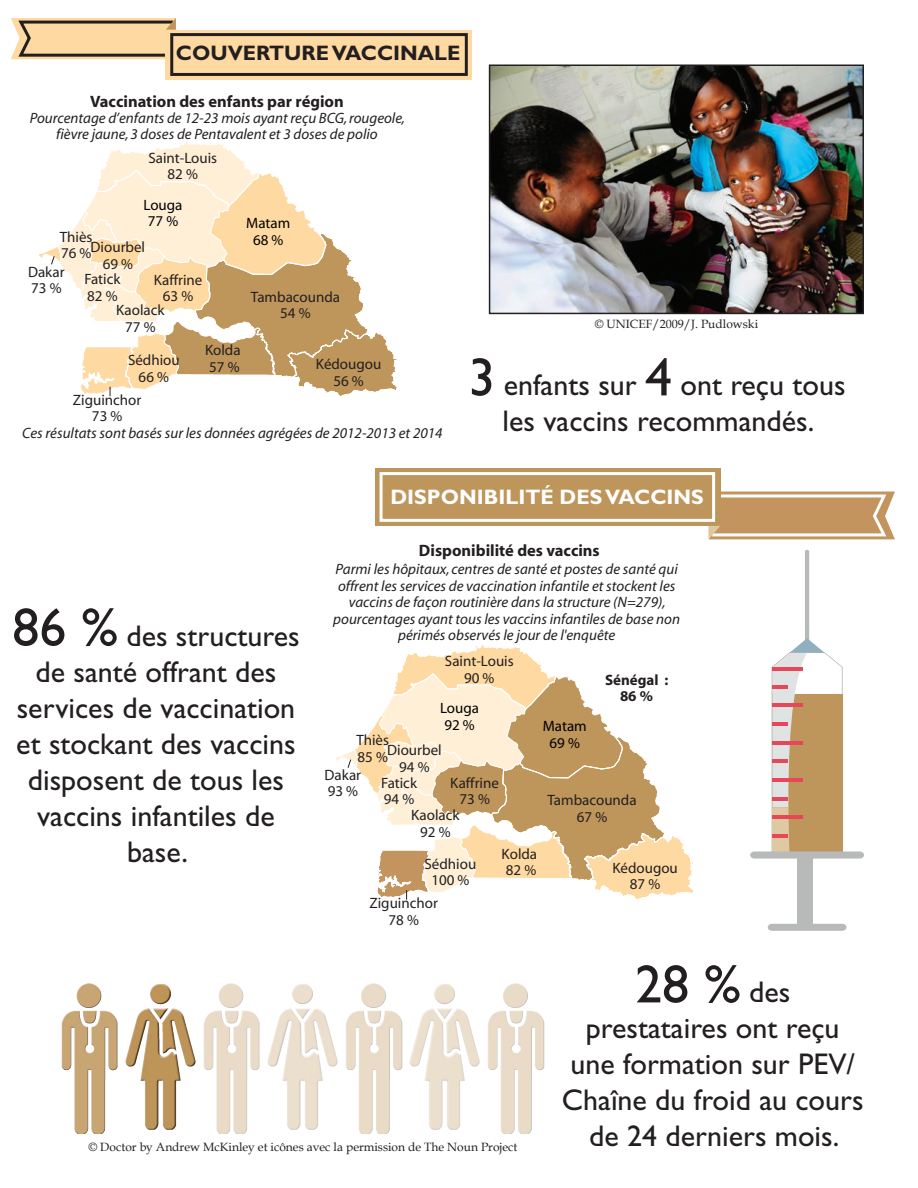
<style>
.page{position:relative;width:918px;height:1188px;background:#fff}
.page>*{position:absolute;margin:0;border:0;box-sizing:border-box;transform-origin:0 0}
.t1{font:54px "Gill Sans Std";color:#231f20}
.t2{font:30px/36px "Gill Sans Std";color:#231f20;text-align:center}
.t3{font:700 21px "Gill Sans Std";color:#fff}
.t4{font:700 21px "Gill Sans Std";color:#231f20}
.t5{font:700 16.5px "Myriad";color:#231f20}
.t6{font:italic 15px/16.5px "Myriad";color:#231f20;text-align:center}
.t7{font:15px/16.5px "Myriad";color:#231f20;text-align:center}
.t8{font:15px/16.5px "Myriad";color:#000}
.t9{font:700 15px/16.5px "Myriad";color:#231f20;text-align:center}
.t10{font:12px "Book Antiqua";color:#231f20}
.s1{font-size:54px}
.s2{font-size:30px}
</style>
<div class="page">
<div style="left:797px;top:841px;width:15px;height:86px;background:#b8baba"></div>
<hr style="left:805px;top:550px;width:4px;height:104px;background:#b8baba;border-radius:2px">
<svg style="left:750px;top:638px;width:114px;height:221px"></svg>
<svg style="left:768px;top:924px;width:78px;height:7px"></svg>
<hr style="left:772px;top:834px;width:15px;height:4px;background:#e64759">
<hr style="left:772px;top:816px;width:30px;height:3px;background:#e64759">
<hr style="left:772px;top:797px;width:15px;height:3px;background:#e64759">
<hr style="left:772px;top:778px;width:30px;height:4px;background:#e64759">
<hr style="left:772px;top:760px;width:15px;height:3px;background:#e64759">
<hr style="left:772px;top:741px;width:30px;height:3px;background:#e64759">
<hr style="left:772px;top:722px;width:15px;height:4px;background:#e64759">
<hr style="left:772px;top:704px;width:30px;height:3px;background:#e64759">
<hr style="left:772px;top:685px;width:15px;height:3px;background:#e64759">
<hr style="left:772px;top:667px;width:30px;height:4px;background:#e64759">
<div style="left:165px;top:30px;width:307px;height:49px;background:#fed9a1"></div>
<svg style="left:11px;top:18px;width:165px;height:41px;background:#dcbd8f"></svg>
<div style="left:170px;top:33px;width:298px;height:43px;border:3px solid #231f20"></div>
<img style="left:492px;top:67px;width:369px;height:244px">
<div style="left:489px;top:64px;width:375px;height:250px;border:2px solid #231f20"></div>
<div style="left:375px;top:468px;width:346px;height:58px;background:#be955b"></div>
<svg style="left:709px;top:492px;width:186px;height:47px;background:#cca577"></svg>
<div style="left:380px;top:472px;width:335px;height:50px;border:3px solid #fff"></div>
<svg style="left:335px;top:645px;width:359px;height:255px"></svg>
<div style="left:61px;top:984px;width:55px;height:148px;background:#fff;opacity:.75"></div>
<div style="left:61px;top:987px;width:57px;height:147px;background:#231f20;opacity:.75"></div>
<div style="left:125px;top:984px;width:62px;height:145px;background:#fff;opacity:.75"></div>
<div style="left:125px;top:987px;width:71px;height:144px;background:#231f20;opacity:.75"></div>
<div style="left:267px;top:984px;width:62px;height:145px;background:#fff;opacity:.75"></div>
<div style="left:267px;top:987px;width:71px;height:144px;background:#231f20;opacity:.75"></div>
<div style="left:410px;top:984px;width:61px;height:145px;background:#fff;opacity:.75"></div>
<div style="left:410px;top:987px;width:71px;height:144px;background:#231f20;opacity:.75"></div>
<div style="left:203px;top:984px;width:55px;height:148px;background:#fff;opacity:.75"></div>
<div style="left:204px;top:987px;width:56px;height:147px;background:#231f20;opacity:.75"></div>
<div style="left:345px;top:984px;width:56px;height:148px;background:#fff;opacity:.75"></div>
<div style="left:346px;top:987px;width:57px;height:147px;background:#231f20;opacity:.75"></div>
<div style="left:487px;top:984px;width:56px;height:148px;background:#fff;opacity:.75"></div>
<div style="left:488px;top:987px;width:57px;height:147px;background:#231f20;opacity:.75"></div>
<svg style="left:39px;top:142px;width:358px;height:255px"></svg>
<p class="t4" style="left:176px;top:41px;width:286px">COUVERTURE VACCINALE</p>
<p class="t5" style="left:90px;top:93px;width:255px">Vaccination des enfants par région</p>
<p class="t6" style="left:30px;top:110px;width:377px">Pourcentage d’enfants de 12-23 mois ayant reçu BCG, rougeole, fièvre jaune, 3 doses de Pentavalent et 3 doses de polio</p>
<p class="t7" style="left:148px;top:150px;width:70px">Saint-Louis<br>82 %</p>
<p class="t8" style="left:144px;top:197px;width:40px">Louga<br>77 %</p>
<p class="t8" style="left:246px;top:215px;width:46px;text-align:center">Matam<br>68 %</p>
<p class="t7" style="left:60px;top:229px;width:34px;text-align:left">Thiès<br>76 %</p>
<p class="t7" style="left:91px;top:239px;width:56px">Diourbel<br>69 %</p>
<p class="t7" style="left:28px;top:264px;width:38px;text-align:left">Dakar<br>73 %</p>
<p class="t7" style="left:85px;top:272px;width:38px;text-align:left">Fatick<br>82 %</p>
<p class="t7" style="left:154px;top:272px;width:50px">Kaffrine<br>63 %</p>
<p class="t7" style="left:116px;top:303px;width:50px">Kaolack<br>77 %</p>
<p class="t7" style="left:251px;top:289px;width:91px">Tambacounda<br>54 %</p>
<p class="t7" style="left:128px;top:353px;width:53px">Sédhiou<br>66 %</p>
<p class="t7" style="left:73px;top:392px;width:70px">Ziguinchor<br>73 %</p>
<p class="t7" style="left:205px;top:343px;width:37px;text-align:left">Kolda<br>57 %</p>
<p class="t7" style="left:316px;top:357px;width:67px">Kédougou<br>56 %</p>
<p class="t6" style="left:22px;top:426px;width:422px">Ces résultats sont basés sur les données agrégées de 2012-2013 et 2014</p>
<p class="t10" style="left:595px;top:316px;width:165px">© UNICEF/2009/J. Pudlowski</p>
<p class="t2" style="left:468px;top:368px;width:379px"><span class="s1">3</span> enfants sur <span class="s1">4</span> ont reçu tous les vaccins recommandés.</p>
<p class="t2" style="left:12px;top:618px;width:289px"><span class="s1">86 %</span> des structures de santé offrant des services de vaccination et stockant des vaccins disposent de tous les vaccins infantiles de base.</p>
<p class="t3" style="left:390px;top:485px;width:315px">DISPONIBILITÉ DES VACCINS</p>
<p class="t5" style="left:419px;top:542px;width:182px">Disponibilité des vaccins</p>
<p class="t6" style="left:333px;top:562px;width:348px">Parmi les hôpitaux, centres de santé et postes de santé qui offrent les services de vaccination infantile et stockent les vaccins de façon routinière dans la structure (N=279), pourcentages ayant tous les vaccins infantiles de base non périmés observés le jour de l'enquête</p>
<p class="t9" style="left:605px;top:672px;width:65px">Sénégal :<br>86 %</p>
<p class="t7" style="left:445px;top:653px;width:70px">Saint-Louis<br>90 %</p>
<p class="t8" style="left:440px;top:701px;width:40px">Louga<br>92 %</p>
<p class="t8" style="left:543px;top:719px;width:46px;text-align:center">Matam<br>69 %</p>
<p class="t7" style="left:356px;top:733px;width:34px;text-align:left">Thiès<br>85 %</p>
<p class="t7" style="left:387px;top:743px;width:56px">Diourbel<br>94 %</p>
<p class="t7" style="left:325px;top:767px;width:38px;text-align:left">Dakar<br>93 %</p>
<p class="t7" style="left:381px;top:775px;width:38px;text-align:left">Fatick<br>94 %</p>
<p class="t7" style="left:450px;top:775px;width:50px">Kaffrine</p>
<p class="t7" style="left:459px;top:792px;width:32px">73 %</p>
<p class="t7" style="left:411px;top:808px;width:50px">Kaolack</p>
<p class="t7" style="left:420px;top:824px;width:32px">92 %</p>
<p class="t7" style="left:547px;top:793px;width:91px">Tambacounda<br>67 %</p>
<p class="t7" style="left:425px;top:856px;width:53px">Sédhiou<br>100 %</p>
<p class="t7" style="left:370px;top:896px;width:70px">Ziguinchor<br>78 %</p>
<p class="t7" style="left:502px;top:846px;width:37px;text-align:left">Kolda<br>82 %</p>
<p class="t7" style="left:612px;top:860px;width:67px">Kédougou<br>87 %</p>
<p class="t10" style="left:88px;top:1138px;width:431px">© Doctor by Andrew McKinley et icônes avec la permission de The Noun Project</p>
<p class="t1" style="left:635px;top:953px;width:157px">28 % <span class="s2">des</span></p>
<p class="t2" style="left:562px;top:1010px;width:303px">prestataires ont reçu une formation sur PEV/<br>Chaîne du froid au cours de 24 derniers mois.</p>
</div>
